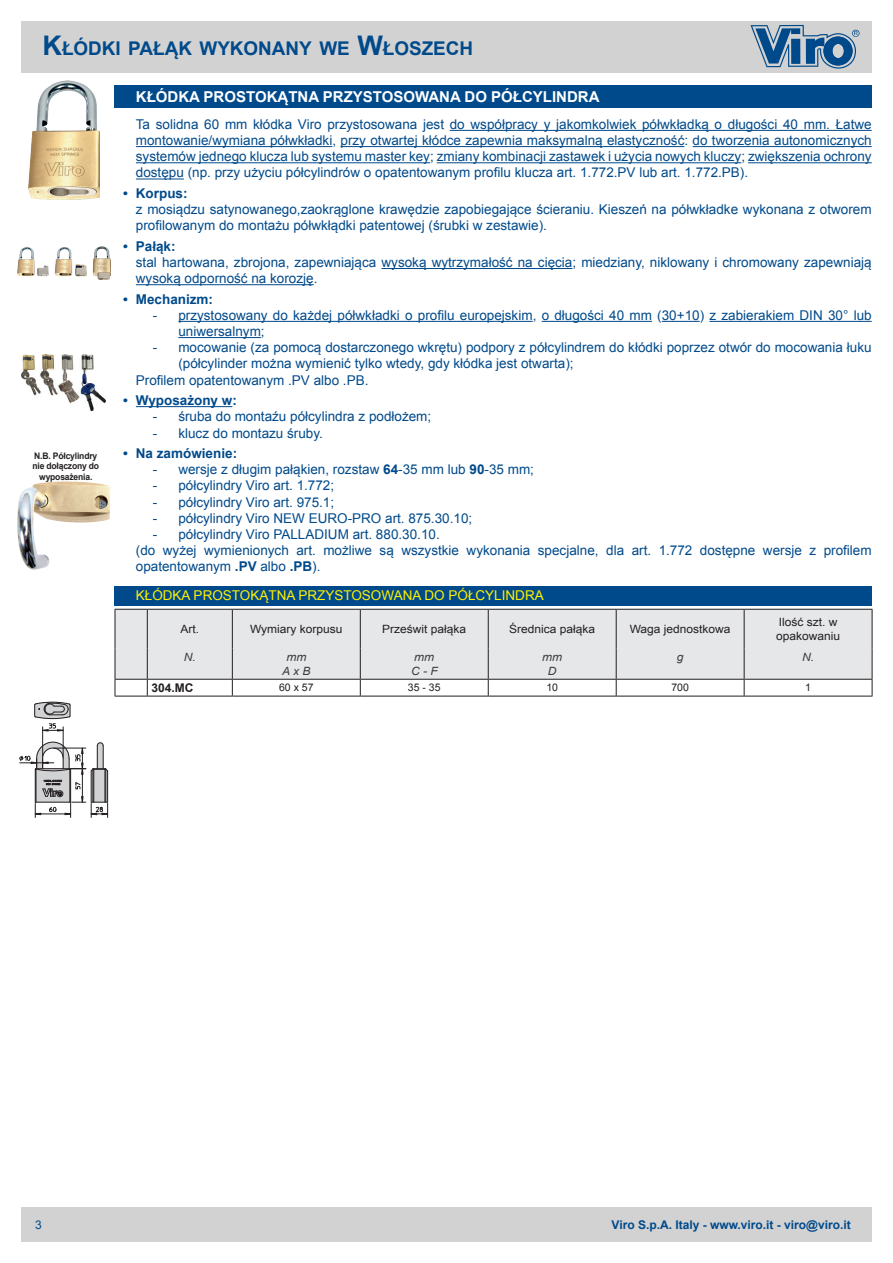
<style>
.page{position:relative;width:893px;height:1263px;background:#fff}
.page>*{position:absolute;margin:0;border:0;box-sizing:border-box;transform-origin:0 0}
.Nome{font:700 18.9px "Arial";color:#004a8b}
.Nome-2{font:700 15px "Arial";color:#fff}
.Descrizione{font:13.5px/16.2px "Arial";color:#004a8b}
.t1{font:700 13.5px "Arial";color:#004a8b}
.Titolo{font:13.5px "Arial";color:#fff101}
.t2{font:700 12px "Arial";color:#004a8b}
.Corpo_Lente_Gamma{font:700 12px "Arial";color:#231f20}
.t3{font:12px "Arial";color:#004a8b}
.Intestazione{font:11.4px/13.5px "Arial";color:#231f20;scale:1.05 1}
.IntestazioneSeconda{font:italic 11.4px "Arial";color:#3e3e3f;scale:1.05 1}
.Corpo{font:10.5px "Arial";color:#231f20}
.Didascalia{font:700 9px/10.8px "Arial";letter-spacing:-.02em;color:#231f20;text-align:center;scale:.95 1}
.s1{font-size:27px}
.s2{font-weight:700}
</style>
<div class="page">
<div style="left:21px;top:1208px;width:851px;height:34px;background:#d2d2d2"></div>
<div style="left:21px;top:21px;width:851px;height:51px;background:#d2d2d2"></div>
<svg style="left:750px;top:25px;width:109px;height:44px"></svg>
<img style="left:28px;top:81px;width:71px;height:119px">
<img style="left:17px;top:246px;width:93px;height:34px">
<img style="left:22px;top:355px;width:84px;height:56px">
<img style="left:17px;top:481px;width:93px;height:89px">
<hr style="left:63px;top:727px;width:1px;height:30px;background:#231f20">
<hr style="left:42px;top:727px;width:1px;height:30px;background:#231f20">
<svg style="left:34px;top:701px;width:37px;height:30px"></svg>
<svg style="left:19px;top:741px;width:90px;height:76px"></svg>
<div style="left:115px;top:85px;width:757px;height:22px;background:#004a8b"></div>
<hr style="left:450px;top:130px;width:422px;height:1px;background:#004a8b">
<hr style="left:136px;top:146px;width:196px;height:1px;background:#004a8b">
<hr style="left:341px;top:146px;width:343px;height:1px;background:#004a8b">
<hr style="left:693px;top:146px;width:179px;height:1px;background:#004a8b">
<hr style="left:136px;top:162px;width:294px;height:1px;background:#004a8b">
<hr style="left:437px;top:162px;width:304px;height:1px;background:#004a8b">
<hr style="left:748px;top:162px;width:124px;height:1px;background:#004a8b">
<hr style="left:136px;top:179px;width:48px;height:1px;background:#004a8b">
<hr style="left:381px;top:268px;width:191px;height:1px;background:#004a8b">
<hr style="left:136px;top:284px;width:178px;height:1px;background:#004a8b">
<hr style="left:178px;top:321px;width:355px;height:1px;background:#004a8b">
<hr style="left:542px;top:321px;width:110px;height:1px;background:#004a8b">
<hr style="left:662px;top:321px;width:38px;height:1px;background:#004a8b">
<hr style="left:709px;top:321px;width:163px;height:1px;background:#004a8b">
<hr style="left:178px;top:337px;width:83px;height:1px;background:#004a8b">
<hr style="left:136px;top:406px;width:96px;height:1px;background:#004a8b">
<div style="left:115px;top:586px;width:757px;height:19px;background:#004a8b"></div>
<div style="left:116px;top:610px;width:756px;height:69px;background:#e6e7e9"></div>
<hr style="left:115px;top:609px;width:32px;height:1px;background:#231f20">
<hr style="left:115px;top:610px;width:1px;height:38px;background:#231f20">
<hr style="left:147px;top:609px;width:85px;height:1px;background:#231f20">
<hr style="left:147px;top:610px;width:1px;height:38px;background:#231f20">
<hr style="left:232px;top:609px;width:128px;height:1px;background:#231f20">
<hr style="left:232px;top:610px;width:1px;height:38px;background:#231f20">
<hr style="left:360px;top:609px;width:128px;height:1px;background:#231f20">
<hr style="left:360px;top:610px;width:1px;height:38px;background:#231f20">
<hr style="left:488px;top:609px;width:128px;height:1px;background:#231f20">
<hr style="left:488px;top:610px;width:1px;height:38px;background:#231f20">
<hr style="left:616px;top:609px;width:128px;height:1px;background:#231f20">
<hr style="left:616px;top:610px;width:1px;height:38px;background:#231f20">
<hr style="left:744px;top:609px;width:128px;height:1px;background:#231f20">
<hr style="left:744px;top:610px;width:1px;height:38px;background:#231f20">
<hr style="left:872px;top:610px;width:1px;height:38px;background:#231f20">
<hr style="left:115px;top:648px;width:1px;height:31px;background:#231f20">
<hr style="left:115px;top:679px;width:32px;height:1px;background:#231f20">
<hr style="left:147px;top:648px;width:1px;height:31px;background:#231f20">
<hr style="left:147px;top:679px;width:85px;height:1px;background:#231f20">
<hr style="left:232px;top:648px;width:1px;height:31px;background:#231f20">
<hr style="left:232px;top:679px;width:128px;height:1px;background:#231f20">
<hr style="left:360px;top:648px;width:1px;height:31px;background:#231f20">
<hr style="left:360px;top:679px;width:128px;height:1px;background:#231f20">
<hr style="left:488px;top:648px;width:1px;height:31px;background:#231f20">
<hr style="left:488px;top:679px;width:128px;height:1px;background:#231f20">
<hr style="left:616px;top:648px;width:1px;height:31px;background:#231f20">
<hr style="left:616px;top:679px;width:128px;height:1px;background:#231f20">
<hr style="left:744px;top:648px;width:1px;height:31px;background:#231f20">
<hr style="left:872px;top:648px;width:1px;height:31px;background:#231f20">
<hr style="left:744px;top:679px;width:128px;height:1px;background:#231f20">
<svg style="left:115px;top:680px;width:1px;height:16px"></svg>
<svg style="left:147px;top:680px;width:1px;height:16px"></svg>
<hr style="left:115px;top:696px;width:32px;height:1px;background:#231f20">
<hr style="left:147px;top:696px;width:85px;height:1px;background:#231f20">
<svg style="left:232px;top:680px;width:1px;height:16px"></svg>
<hr style="left:232px;top:696px;width:128px;height:1px;background:#231f20">
<svg style="left:360px;top:680px;width:1px;height:16px"></svg>
<hr style="left:360px;top:696px;width:128px;height:1px;background:#231f20">
<svg style="left:488px;top:680px;width:1px;height:16px"></svg>
<hr style="left:488px;top:696px;width:128px;height:1px;background:#231f20">
<svg style="left:616px;top:680px;width:1px;height:16px"></svg>
<hr style="left:616px;top:696px;width:128px;height:1px;background:#231f20">
<svg style="left:744px;top:680px;width:1px;height:16px"></svg>
<svg style="left:872px;top:680px;width:1px;height:16px"></svg>
<hr style="left:744px;top:696px;width:128px;height:1px;background:#231f20">
<p class="Nome" style="left:43px;top:36px;width:432px"><span class="s1">K</span>ŁÓDKI PAŁĄK WYKONANY WE <span class="s1">W</span>ŁOSZECH</p>
<p class="Didascalia" style="left:32px;top:450px;width:72px">N.B. Półcylindry nie dołączony do wyposażenia.</p>
<p class="Nome-2" style="left:136px;top:87px;width:465px">KŁÓDKA PROSTOKĄTNA PRZYSTOSOWANA DO PÓŁCYLINDRA</p>
<p class="Descrizione" style="left:136px;top:116px;width:737px;text-align:justify">Ta solidna 60 mm kłódka Viro przystosowana jest do współpracy y jakomkolwiek półwkładką o długości 40 mm. Łatwe montowanie/wymiana półwkładki, przy otwartej kłódce zapewnia maksymalną elastyczność: do tworzenia autonomicznych systemów jednego klucza lub systemu master key; zmiany kombinacji zastawek i użycia nowych kluczy; zwiększenia ochrony dostępu (np. przy użyciu półcylindrów o opatentowanym profilu klucza art. 1.772.PV lub art. 1.772.PB).</p>
<p class="t1" style="left:123px;top:184px;width:66px">• Korpus:</p>
<p class="Descrizione" style="left:136px;top:201px;width:737px">z mosiądzu satynowanego,zaokrąglone krawędzie zapobiegające ścieraniu. Kieszeń na półwkładke wykonana z otworem profilowanym do montażu półwkłądki patentowej (śrubki w zestawie).</p>
<p class="t1" style="left:123px;top:237px;width:54px">• Pałąk:</p>
<p class="Descrizione" style="left:136px;top:254px;width:737px">stal hartowana, zbrojona, zapewniająca wysoką wytrzymałość na cięcia; miedziany, niklowany i chromowany zapewniają wysoką odporność na korozję.</p>
<p class="t1" style="left:123px;top:290px;width:92px">• Mechanizm:</p>
<p class="Descrizione" style="left:178px;top:307px;width:695px;text-indent:-26px">- przystosowany do każdej półwkładki o profilu europejskim, o długości 40 mm (30+10) z zabierakiem DIN 30° lub uniwersalnym;</p>
<p class="Descrizione" style="left:178px;top:340px;width:695px;text-indent:-26px">- mocowanie (za pomocą dostarczonego wkrętu) podpory z półcylindrem do kłódki poprzez otwór do mocowania łuku (półcylinder można wymienić tylko wtedy, gdy kłódka jest otwarta);</p>
<p class="Descrizione" style="left:136px;top:372px;width:234px">Profilem opatentowanym .PV albo .PB.</p>
<p class="t1" style="left:123px;top:391px;width:115px">• Wyposażony w:</p>
<p class="Descrizione" style="left:153px;top:409px;width:280px">- śruba do montaźu półcylindra z podłożem;</p>
<p class="Descrizione" style="left:153px;top:425px;width:172px">- klucz do montazu śruby.</p>
<p class="t1" style="left:123px;top:444px;width:116px">• Na zamówienie:</p>
<p class="Descrizione" style="left:153px;top:461px;width:383px">- wersje z długim pałąkien, rozstaw <span class="s2">64</span>-35 mm lub <span class="s2">90</span>-35 mm;</p>
<p class="Descrizione" style="left:153px;top:478px;width:183px">- półcylindry Viro art. 1.772;</p>
<p class="Descrizione" style="left:153px;top:494px;width:183px">- półcylindry Viro art. 975.1;</p>
<p class="Descrizione" style="left:153px;top:510px;width:321px">- półcylindry Viro NEW EURO-PRO art. 875.30.10;</p>
<p class="Descrizione" style="left:153px;top:526px;width:288px">- półcylindry Viro PALLADIUM art. 880.30.10.</p>
<p class="Descrizione" style="left:136px;top:542px;width:737px">(do wyżej wymienionych art. możliwe są wszystkie wykonania specjalne, dla art. 1.772 dostępne wersje z profilem opatentowanym <span class="s2">.PV</span> albo <span class="s2">.PB</span>).</p>
<p class="Titolo" style="left:136px;top:587px;width:409px">KŁÓDKA PROSTOKĄTNA PRZYSTOSOWANA DO PÓŁCYLINDRA</p>
<p class="Intestazione" style="left:180px;top:623px;width:19px">Art.</p>
<p class="Intestazione" style="left:250px;top:623px;width:90px">Wymiary korpusu</p>
<p class="Intestazione" style="left:382px;top:623px;width:82px">Prześwit pałąka</p>
<p class="Intestazione" style="left:509px;top:623px;width:83px">Średnica pałąka</p>
<p class="Intestazione" style="left:630px;top:623px;width:98px">Waga jednostkowa</p>
<p class="Intestazione" style="left:776px;top:616px;width:62px">Ilość szt. w opakowaniu</p>
<p class="IntestazioneSeconda" style="left:184px;top:650px;width:13px">N.</p>
<p class="IntestazioneSeconda" style="left:286px;top:650px;width:21px">mm</p>
<p class="IntestazioneSeconda" style="left:282px;top:664px;width:28px">A x B</p>
<p class="IntestazioneSeconda" style="left:677px;top:650px;width:8px">g</p>
<p class="IntestazioneSeconda" style="left:802px;top:650px;width:13px">N.</p>
<p class="IntestazioneSeconda" style="left:414px;top:650px;width:21px">mm</p>
<p class="IntestazioneSeconda" style="left:411px;top:664px;width:27px">C - F</p>
<p class="IntestazioneSeconda" style="left:542px;top:650px;width:21px">mm</p>
<p class="IntestazioneSeconda" style="left:548px;top:664px;width:10px">D</p>
<p class="Corpo_Lente_Gamma" style="left:152px;top:680px;width:44px">304.MC</p>
<p class="Corpo" style="left:279px;top:681px;width:36px">60 x 57</p>
<p class="Corpo" style="left:408px;top:681px;width:34px">35 - 35</p>
<p class="Corpo" style="left:546px;top:681px;width:13px">10</p>
<p class="Corpo" style="left:671px;top:681px;width:19px">700</p>
<p class="Corpo" style="left:805px;top:681px;width:7px">1</p>
<p class="t3" style="left:35px;top:1217px;width:8px">3</p>
<p class="t2" style="left:612px;top:1217px;width:241px">Viro S.p.A. Italy - www.viro.it - viro@viro.it</p>
</div>
